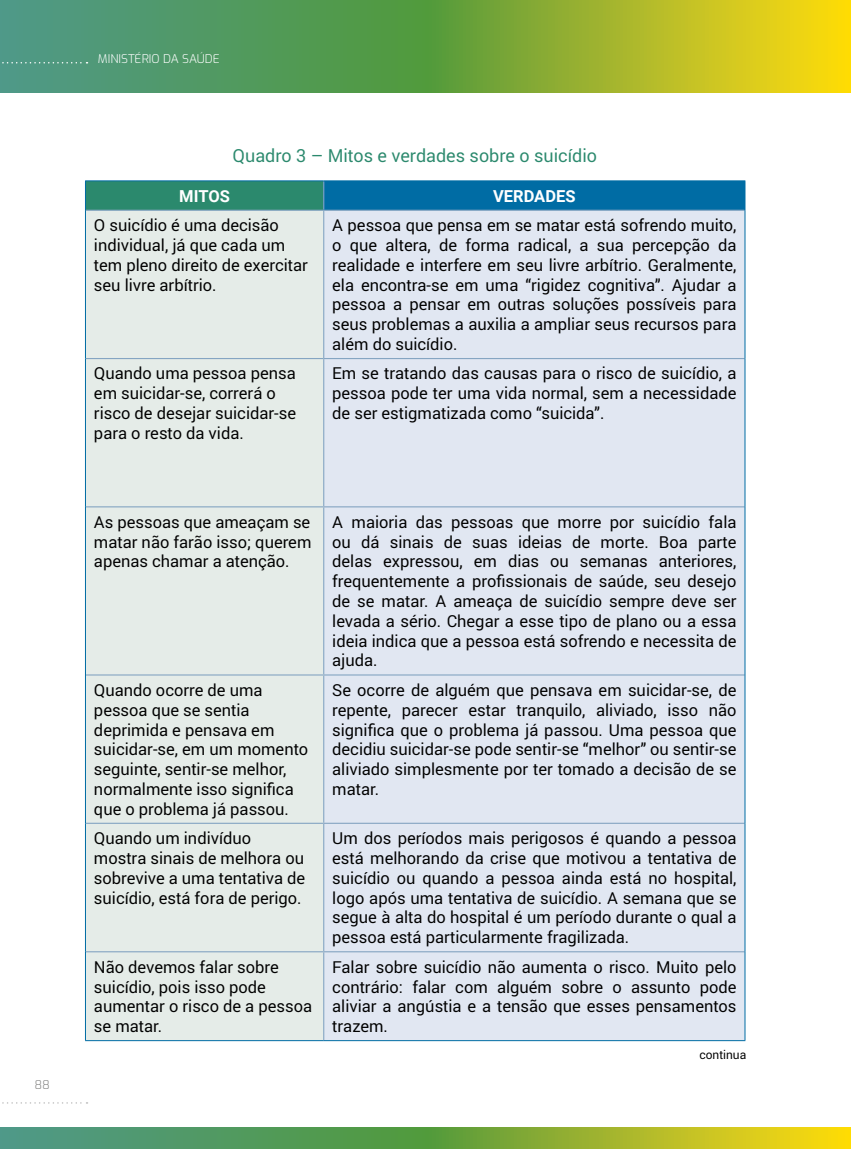
<style>
.page{position:relative;width:851px;height:1149px;background:#fff}
.page>*{position:absolute;margin:0;border:0;box-sizing:border-box;transform-origin:0 0}
.t1{font:18px "Roboto";color:#2b896d}
.t2{font:16.5px/19.8px "Roboto";color:#000;text-align:justify}
.t3{font:700 16.5px "Roboto";color:#fff}
.t4{font:300 12px "Exo";color:#fff}
.t5{font:12px "Roboto";color:#000}
.t6{font:300 12px "Exo";color:#858584}
</style>
<div class="page">
<svg style="left:0;top:1127px;width:850px;height:21px"></svg>
<svg style="left:0;top:0;width:850px;height:93px"></svg>
<svg style="left:0;top:62px;width:87px;height:1px"></svg>
<svg style="left:2px;top:1102px;width:85px;height:1px"></svg>
<div style="left:85px;top:181px;width:239px;height:29px;background:#2b896d"></div>
<div style="left:324px;top:181px;width:420px;height:29px;background:#006ca4"></div>
<div style="left:86px;top:211px;width:237px;height:828px;background:#e5ece8"></div>
<div style="left:324px;top:211px;width:420px;height:828px;background:#e1e7f2"></div>
<svg style="left:323px;top:181px;width:1px;height:29px"></svg>
<hr style="left:86px;top:210px;width:238px;height:1px;background:#85a5c2">
<hr style="left:324px;top:210px;width:420px;height:1px;background:#85a5c2">
<hr style="left:323px;top:211px;width:1px;height:147px;background:#85a5c2">
<hr style="left:86px;top:358px;width:238px;height:1px;background:#85a5c2">
<hr style="left:324px;top:358px;width:420px;height:1px;background:#85a5c2">
<hr style="left:323px;top:359px;width:1px;height:147px;background:#85a5c2">
<hr style="left:86px;top:506px;width:238px;height:1px;background:#85a5c2">
<hr style="left:324px;top:506px;width:420px;height:1px;background:#85a5c2">
<hr style="left:323px;top:507px;width:1px;height:167px;background:#85a5c2">
<hr style="left:86px;top:674px;width:238px;height:1px;background:#85a5c2">
<hr style="left:324px;top:674px;width:420px;height:1px;background:#85a5c2">
<hr style="left:323px;top:675px;width:1px;height:147px;background:#85a5c2">
<hr style="left:86px;top:822px;width:238px;height:1px;background:#85a5c2">
<hr style="left:324px;top:822px;width:420px;height:1px;background:#85a5c2">
<hr style="left:323px;top:823px;width:1px;height:127px;background:#85a5c2">
<hr style="left:86px;top:950px;width:238px;height:2px;background:#85a5c2">
<hr style="left:324px;top:950px;width:420px;height:2px;background:#85a5c2">
<hr style="left:323px;top:952px;width:1px;height:87px;background:#85a5c2">
<hr style="left:85px;top:180px;width:239px;height:1px;background:#006ca4">
<svg style="left:85px;top:181px;width:1px;height:29px"></svg>
<hr style="left:324px;top:180px;width:421px;height:1px;background:#006ca4">
<svg style="left:744px;top:181px;width:1px;height:29px"></svg>
<hr style="left:85px;top:210px;width:1px;height:148px;background:#006ca4">
<hr style="left:744px;top:210px;width:1px;height:148px;background:#006ca4">
<hr style="left:85px;top:358px;width:1px;height:148px;background:#006ca4">
<hr style="left:744px;top:358px;width:1px;height:148px;background:#006ca4">
<hr style="left:85px;top:506px;width:1px;height:168px;background:#006ca4">
<hr style="left:744px;top:506px;width:1px;height:168px;background:#006ca4">
<hr style="left:85px;top:674px;width:1px;height:149px;background:#006ca4">
<hr style="left:744px;top:674px;width:1px;height:149px;background:#006ca4">
<hr style="left:85px;top:823px;width:1px;height:128px;background:#006ca4">
<hr style="left:744px;top:823px;width:1px;height:128px;background:#006ca4">
<hr style="left:85px;top:951px;width:1px;height:88px;background:#006ca4">
<hr style="left:744px;top:951px;width:1px;height:88px;background:#006ca4">
<hr style="left:85px;top:1039px;width:239px;height:1px;background:#006ca4">
<hr style="left:324px;top:1039px;width:421px;height:1px;background:#006ca4">
<p class="t6" style="left:34px;top:1075px;width:17px">88</p>
<p class="t4" style="left:98px;top:50px;width:124px">MINISTÉRIO DA SAÚDE</p>
<p class="t1" style="left:232px;top:143px;width:366px">Quadro 3 – Mitos e verdades sobre o suicídio</p>
<p class="t3" style="left:179px;top:184px;width:52px">MITOS</p>
<p class="t3" style="left:493px;top:184px;width:84px">VERDADES</p>
<p class="t2" style="left:94px;top:215px;width:215px;text-align:left">O suicídio é uma decisão individual, já que cada um tem pleno direito de exercitar seu livre arbítrio.</p>
<p class="t2" style="left:332px;top:215px;width:405px">A pessoa que pensa em se matar está sofrendo muito, o que altera, de forma radical, a sua percepção da realidade e interfere em seu livre arbítrio. Geralmente, ela encontra-se em uma “rigidez cognitiva”. Ajudar a pessoa a pensar em outras soluções possíveis para seus problemas a auxilia a ampliar seus recursos para além do suicídio.</p>
<p class="t2" style="left:94px;top:363px;width:203px;text-align:left">Quando uma pessoa pensa em suicidar-se, correrá o risco de desejar suicidar-se para o resto da vida.</p>
<p class="t2" style="left:332px;top:363px;width:405px">Em se tratando das causas para o risco de suicídio, a pessoa pode ter uma vida normal, sem a necessidade de ser estigmatizada como “suicida”.</p>
<p class="t2" style="left:94px;top:511px;width:219px">As pessoas que ameaçam se matar não farão isso; querem apenas chamar a atenção.</p>
<p class="t2" style="left:332px;top:511px;width:405px">A maioria das pessoas que morre por suicídio fala ou dá sinais de suas ideias de morte. Boa parte delas expressou, em dias ou semanas anteriores, frequentemente a profissionais de saúde, seu desejo de se matar. A ameaça de suicídio sempre deve ser levada a sério. Chegar a esse tipo de plano ou a essa ideia indica que a pessoa está sofrendo e necessita de ajuda.</p>
<p class="t2" style="left:94px;top:679px;width:215px;text-align:left">Quando ocorre de uma pessoa que se sentia deprimida e pensava em suicidar-se, em um momento seguinte, sentir-se melhor, normalmente isso significa que o problema já passou.</p>
<p class="t2" style="left:332px;top:679px;width:405px">Se ocorre de alguém que pensava em suicidar-se, de repente, parecer estar tranquilo, aliviado, isso não significa que o problema já passou. Uma pessoa que decidiu suicidar-se pode sentir-se “melhor” ou sentir-se aliviado simplesmente por ter tomado a decisão de se matar.</p>
<p class="t2" style="left:94px;top:827px;width:213px;text-align:left">Quando um indivíduo mostra sinais de melhora ou sobrevive a uma tentativa de suicídio, está fora de perigo.</p>
<p class="t2" style="left:332px;top:827px;width:405px">Um dos períodos mais perigosos é quando a pessoa está melhorando da crise que motivou a tentativa de suicídio ou quando a pessoa ainda está no hospital, logo após uma tentativa de suicídio. A semana que se segue à alta do hospital é um período durante o qual a pessoa está particularmente fragilizada.</p>
<p class="t2" style="left:94px;top:956px;width:219px;text-align:left">Não devemos falar sobre suicídio, pois isso pode aumentar o risco de a pessoa se matar.</p>
<p class="t2" style="left:332px;top:956px;width:405px">Falar sobre suicídio não aumenta o risco. Muito pelo contrário: falar com alguém sobre o assunto pode aliviar a angústia e a tensão que esses pensamentos trazem.</p>
<p class="t5" style="left:699px;top:1045px;width:48px">continua</p>
</div>
